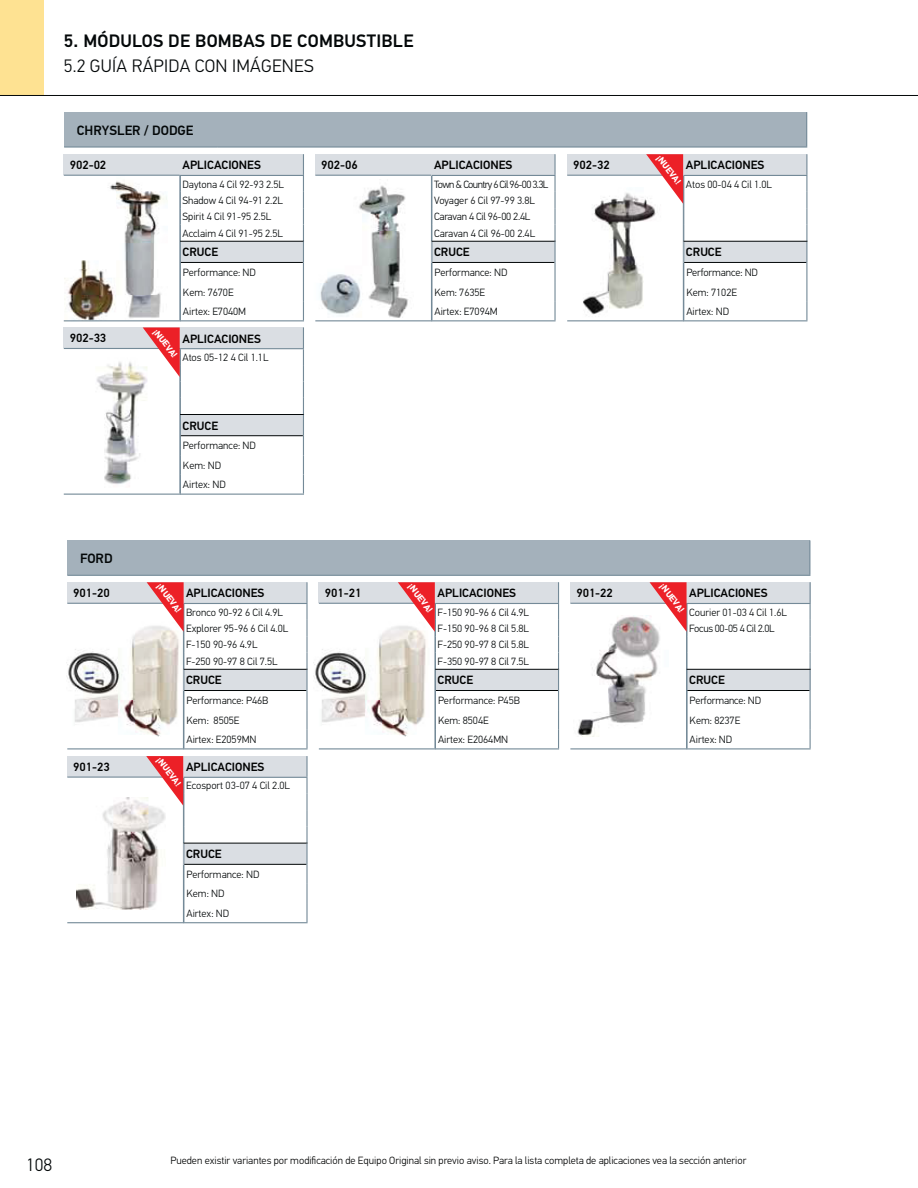
<style>
.page{position:relative;width:918px;height:1188px;background:#fff}
.page>*{position:absolute;margin:0;border:0;box-sizing:border-box;transform-origin:0 0}
.t1{font:500 18px "Hella DIN Universal";letter-spacing:.015em;color:#040809}
.t2{font:300 18px "Hella DIN Universal";letter-spacing:.015em;color:#040809}
.t3{font:500 13.5px "Hella DIN Universal";color:#040809}
.t4{font:500 12px "Hella DIN Universal";color:#010202}
.t5{font:300 10.5px/19.4px "Hella DIN Universal";color:#040809}
.t6{font:300 10.5px "Hella DIN Universal";color:#010202}
.t7{font:300 10.5px/16.4px "Hella DIN Universal";letter-spacing:-.02em;color:#040809}
.t8{font:700 9px "Hella DIN Universal";color:#fff}
</style>
<div class="page">
<img style="left:63px;top:174px;width:104px;height:147px">
<img style="left:320px;top:185px;width:88px;height:133px">
<img style="left:567px;top:193px;width:105px;height:129px">
<img style="left:96px;top:362px;width:47px;height:122px">
<img style="left:66px;top:627px;width:81px;height:106px">
<img style="left:313px;top:626px;width:85px;height:108px">
<img style="left:577px;top:616px;width:73px;height:121px">
<img style="left:77px;top:797px;width:69px;height:113px">
<div style="left:64px;top:112px;width:743px;height:35px;background:#a4b1bb"></div>
<hr style="left:806px;top:112px;width:1px;height:34px;background:#748a98">
<hr style="left:64px;top:146px;width:154px;height:2px;background:#748a98">
<hr style="left:218px;top:146px;width:589px;height:2px;background:#748a98">
<div style="left:315px;top:154px;width:117px;height:21px;background:#dadee3"></div>
<hr style="left:315px;top:175px;width:117px;height:1px;background:#748a98">
<hr style="left:315px;top:320px;width:117px;height:1px;background:#748a98">
<svg style="left:431px;top:154px;width:125px;height:166px"></svg>
<hr style="left:432px;top:320px;width:124px;height:1px;background:#748a98">
<div style="left:64px;top:154px;width:116px;height:21px;background:#dadee3"></div>
<hr style="left:64px;top:175px;width:117px;height:1px;background:#748a98">
<hr style="left:179px;top:176px;width:2px;height:144px;background:#748a98">
<hr style="left:64px;top:320px;width:117px;height:1px;background:#748a98">
<svg style="left:180px;top:154px;width:124px;height:166px"></svg>
<hr style="left:180px;top:320px;width:124px;height:1px;background:#748a98">
<div style="left:0;top:0;width:44px;height:96px;background:#fee292"></div>
<hr style="left:0;top:95px;width:918px;height:1px;background:#040809">
<div style="left:64px;top:327px;width:116px;height:21px;background:#dadee3"></div>
<hr style="left:64px;top:348px;width:117px;height:1px;background:#748a98">
<hr style="left:64px;top:494px;width:117px;height:1px;background:#748a98">
<hr style="left:180px;top:494px;width:124px;height:1px;background:#748a98">
<svg style="left:143px;top:327px;width:161px;height:167px"></svg>
<div style="left:567px;top:154px;width:116px;height:21px;background:#dadee3"></div>
<hr style="left:567px;top:175px;width:117px;height:1px;background:#748a98">
<hr style="left:567px;top:320px;width:117px;height:1px;background:#748a98">
<hr style="left:683px;top:320px;width:124px;height:1px;background:#748a98">
<svg style="left:646px;top:154px;width:161px;height:166px"></svg>
<div style="left:67px;top:540px;width:743px;height:35px;background:#a4b1bb"></div>
<hr style="left:809px;top:540px;width:1px;height:35px;background:#748a98">
<hr style="left:67px;top:575px;width:154px;height:1px;background:#748a98">
<hr style="left:221px;top:575px;width:589px;height:1px;background:#748a98">
<div style="left:67px;top:582px;width:116px;height:21px;background:#dadee3"></div>
<hr style="left:67px;top:603px;width:117px;height:1px;background:#748a98">
<hr style="left:67px;top:748px;width:117px;height:1px;background:#748a98">
<hr style="left:184px;top:748px;width:124px;height:1px;background:#748a98">
<div style="left:319px;top:582px;width:116px;height:21px;background:#dadee3"></div>
<hr style="left:319px;top:603px;width:117px;height:1px;background:#748a98">
<hr style="left:319px;top:748px;width:117px;height:1px;background:#748a98">
<hr style="left:435px;top:748px;width:124px;height:1px;background:#748a98">
<div style="left:570px;top:582px;width:117px;height:21px;background:#dadee3"></div>
<hr style="left:570px;top:603px;width:117px;height:1px;background:#748a98">
<hr style="left:570px;top:748px;width:117px;height:1px;background:#748a98">
<hr style="left:687px;top:748px;width:124px;height:1px;background:#748a98">
<div style="left:67px;top:756px;width:116px;height:21px;background:#dadee3"></div>
<hr style="left:67px;top:777px;width:117px;height:1px;background:#748a98">
<hr style="left:67px;top:922px;width:117px;height:1px;background:#748a98">
<hr style="left:184px;top:922px;width:124px;height:1px;background:#748a98">
<svg style="left:146px;top:756px;width:162px;height:166px"></svg>
<svg style="left:147px;top:582px;width:161px;height:166px"></svg>
<svg style="left:398px;top:582px;width:161px;height:166px"></svg>
<svg style="left:650px;top:582px;width:161px;height:166px"></svg>
<h1 class="t1" style="left:64px;top:34px;width:351px">5. MÓDULOS DE BOMBAS DE COMBUSTIBLE</h1>
<h1 class="t2" style="left:64px;top:60px;width:252px">5.2 GUÍA RÁPIDA CON IMÁGENES</h1>
<p class="t3" style="left:77px;top:125px;width:118px">CHRYSLER / DODGE</p>
<p class="t4" style="left:70px;top:161px;width:38px">902-02</p>
<p class="t4" style="left:183px;top:161px;width:80px">APLICACIONES</p>
<p class="t5" style="left:183px;top:177px;width:103px;line-height:16.4px">Daytona 4 Cil 92-93 2.5L<br>Shadow 4 Cil 94-91 2.2L<br>Spirit 4 Cil 91-95 2.5L<br>Acclaim 4 Cil 91-95 2.5L</p>
<p class="t4" style="left:183px;top:248px;width:37px">CRUCE</p>
<p class="t5" style="left:183px;top:264px;width:75px">Performance: ND<br>Kem: 7670E<br>Airtex: E7040M</p>
<p class="t4" style="left:70px;top:334px;width:38px">902-33</p>
<p class="t4" style="left:183px;top:334px;width:80px">APLICACIONES</p>
<p class="t5" style="left:183px;top:348px;width:88px">Atos 05-12 4 Cil 1.1L</p>
<p class="t8" style="left:158px;top:328px;width:35px;rotate:53deg">¡NUEVA!</p>
<p class="t4" style="left:183px;top:421px;width:37px">CRUCE</p>
<p class="t5" style="left:183px;top:437px;width:75px">Performance: ND<br>Kem: ND<br>Airtex: ND</p>
<p class="t4" style="left:321px;top:161px;width:38px">902-06</p>
<p class="t4" style="left:434px;top:161px;width:80px">APLICACIONES</p>
<p class="t7" style="left:434px;top:177px;width:116px">Town &amp; Country 6 Cil 96-00 3.3L<br>Voyager 6 Cil 97-99 3.8L<br>Caravan 4 Cil 96-00 2.4L<br>Caravan 4 Cil 96-00 2.4L</p>
<p class="t4" style="left:434px;top:248px;width:37px">CRUCE</p>
<p class="t5" style="left:435px;top:264px;width:75px">Performance: ND<br>Kem: 7635E<br>Airtex: E7094M</p>
<p class="t8" style="left:661px;top:154px;width:35px;rotate:53deg">¡NUEVA!</p>
<p class="t4" style="left:573px;top:161px;width:38px">902-32</p>
<p class="t4" style="left:686px;top:161px;width:80px">APLICACIONES</p>
<p class="t5" style="left:686px;top:175px;width:88px">Atos 00-04 4 Cil 1.0L</p>
<p class="t4" style="left:686px;top:248px;width:37px">CRUCE</p>
<p class="t5" style="left:686px;top:264px;width:73px">Performance: ND<br>Kem: 7102E<br>Airtex: ND</p>
<p class="t3" style="left:80px;top:553px;width:34px">FORD</p>
<p class="t4" style="left:73px;top:589px;width:38px">901-20</p>
<p class="t4" style="left:186px;top:589px;width:80px">APLICACIONES</p>
<p class="t5" style="left:186px;top:605px;width:104px;line-height:16.4px">Bronco 90-92 6 Cil 4.9L<br>Explorer 95-96 6 Cil 4.0L<br>F-150 90-96 4.9L<br>F-250 90-97 8 Cil 7.5L</p>
<p class="t4" style="left:186px;top:676px;width:37px">CRUCE</p>
<p class="t5" style="left:186px;top:692px;width:83px">Performance: P46B<br>Kem: 8505E<br>Airtex: E2059MN</p>
<p class="t8" style="left:162px;top:582px;width:35px;rotate:53deg">¡NUEVA!</p>
<p class="t8" style="left:413px;top:582px;width:35px;rotate:53deg">¡NUEVA!</p>
<p class="t8" style="left:665px;top:582px;width:35px;rotate:53deg">¡NUEVA!</p>
<p class="t4" style="left:325px;top:589px;width:38px">901-21</p>
<p class="t4" style="left:438px;top:589px;width:80px">APLICACIONES</p>
<p class="t5" style="left:438px;top:605px;width:93px;line-height:16.4px;text-align:justify">F-150 90-96 6 Cil 4.9L F-150 90-96 8 Cil 5.8L F-250 90-97 8 Cil 5.8L F-350 90-97 8 Cil 7.5L</p>
<p class="t4" style="left:438px;top:676px;width:37px">CRUCE</p>
<p class="t5" style="left:438px;top:692px;width:83px">Performance: P45B<br>Kem: 8504E<br>Airtex: E2064MN</p>
<p class="t4" style="left:576px;top:589px;width:38px">901-22</p>
<p class="t4" style="left:689px;top:589px;width:80px">APLICACIONES</p>
<p class="t5" style="left:689px;top:605px;width:100px;line-height:16.4px">Courier 01-03 4 Cil 1.6L<br>Focus 00-05 4 Cil 2.0L</p>
<p class="t4" style="left:689px;top:676px;width:37px">CRUCE</p>
<p class="t5" style="left:690px;top:692px;width:73px">Performance: ND<br>Kem: 8237E<br>Airtex: ND</p>
<p class="t8" style="left:161px;top:756px;width:35px;rotate:53deg">¡NUEVA!</p>
<p class="t4" style="left:73px;top:762px;width:38px">901-23</p>
<p class="t4" style="left:186px;top:763px;width:80px">APLICACIONES</p>
<p class="t5" style="left:186px;top:777px;width:106px">Ecosport 03-07 4 Cil 2.0L</p>
<p class="t4" style="left:186px;top:850px;width:37px">CRUCE</p>
<p class="t5" style="left:186px;top:866px;width:75px">Performance: ND<br>Kem: ND<br>Airtex: ND</p>
<h1 class="t2" style="left:26px;top:1158px;width:28px">108</h1>
<p class="t6" style="left:171px;top:1157px;width:577px">Pueden existir variantes por modificación de Equipo Original sin previo aviso. Para la lista completa de aplicaciones vea la sección anterior</p>
</div>
